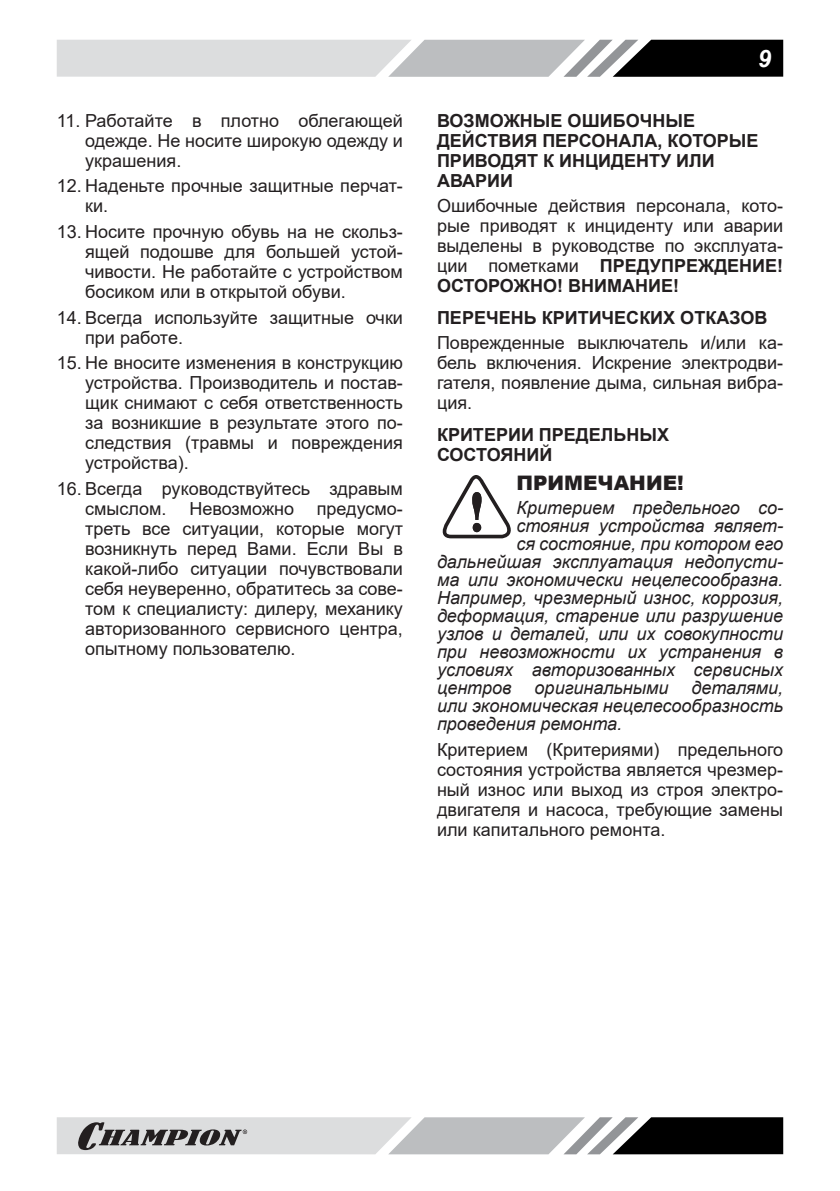
<style>
.page{position:relative;width:840px;height:1191px;background:#fff}
.page>*{position:absolute;margin:0;border:0;box-sizing:border-box;transform-origin:0 0}
.t1{font:italic 700 24px "Arial";color:#fff}
.t2{font:900 20px "Arial";color:#231f20}
.t3{font:18px/20px "Arial";color:#231f20;text-align:justify}
.t4{font:italic 18px/18px "Arial";color:#231f20;text-align:justify}
.t5{font:700 18px/20px "Arial";color:#231f20}
.s1{font-weight:700}
</style>
<div class="page">
<svg style="left:57px;top:40px;width:725px;height:37px"></svg>
<svg style="left:57px;top:1117px;width:725px;height:37px"></svg>
<svg style="left:442px;top:475px;width:69px;height:63px"></svg>
<p class="t3" style="left:85px;top:110px;width:319px;text-indent:-28px">11. Работайте в плотно облегающей одежде. Не носите широкую одежду и украшения.</p>
<p class="t3" style="left:85px;top:176px;width:319px;text-indent:-28px">12. Наденьте прочные защитные перчат&shy;ки.</p>
<p class="t3" style="left:85px;top:221px;width:319px;text-indent:-28px">13. Носите прочную обувь на не скольз&shy;ящей подошве для большей устой&shy;чивости. Не работайте с устройством босиком или в открытой обуви.</p>
<p class="t3" style="left:85px;top:307px;width:319px;text-indent:-28px">14. Всегда используйте защитные очки при работе.</p>
<p class="t3" style="left:85px;top:353px;width:319px;text-indent:-28px">15. Не вносите изменения в конструкцию устройства. Производитель и постав&shy;щик снимают с себя ответственность за возникшие в результате этого по&shy;следствия (травмы и повреждения устройства).</p>
<p class="t3" style="left:85px;top:478px;width:319px;text-indent:-28px">16. Всегда руководствуйтесь здравым смыслом.</p>
<p class="t3" style="left:189px;top:498px;width:106px">Невозможно</p>
<p class="t3" style="left:85px;top:498px;width:319px;text-indent:231px">предусмо&shy;треть все ситуации, которые могут возникнуть перед Вами. Если Вы в какой-либо ситуации почувствовали себя неуверенно, обратитесь за сове&shy;том к специалисту: дилеру, механику авторизованного сервисного центра, опытному пользователю.</p>
<h1 class="t1" style="left:757px;top:44px;width:15px">9</h1>
<p class="t5" style="left:437px;top:110px;width:323px">ВОЗМОЖНЫЕ ОШИБОЧНЫЕ<br>ДЕЙСТВИЯ ПЕРСОНАЛА, КОТОРЫЕ<br>ПРИВОДЯТ К ИНЦИДЕНТУ ИЛИ<br>АВАРИИ</p>
<p class="t3" style="left:437px;top:196px;width:347px">Ошибочные действия персонала, кото&shy;рые приводят к инциденту или аварии выделены в руководстве по эксплуата&shy;ции пометками <span class="s1">ПРЕДУПРЕЖДЕНИЕ!<br>ОСТОРОЖНО! ВНИМАНИЕ!</span></p>
<p class="t5" style="left:437px;top:307px;width:332px">ПЕРЕЧЕНЬ КРИТИЧЕСКИХ ОТКАЗОВ</p>
<p class="t3" style="left:437px;top:333px;width:347px">Поврежденные выключатель и/или ка&shy;бель включения. Искрение электродви&shy;гателя, появление дыма, сильная вибра&shy;ция.</p>
<p class="t5" style="left:437px;top:424px;width:233px">КРИТЕРИИ ПРЕДЕЛЬНЫХ<br>СОСТОЯНИЙ</p>
<p class="t2" style="left:516px;top:469px;width:169px">ПРИМЕЧАНИЕ!</p>
<p class="t4" style="left:516px;top:499px;width:268px">Критерием предельного со-</p>
<p class="t4" style="left:516px;top:517px;width:268px">стояния устройства являет-</p>
<p class="t4" style="left:516px;top:535px;width:268px">ся состояние, при котором его</p>
<p class="t4" style="left:437px;top:553px;width:347px">дальнейшая эксплуатация недопусти-</p>
<p class="t4" style="left:437px;top:571px;width:347px">ма или экономически нецелесообразна.</p>
<p class="t4" style="left:437px;top:589px;width:347px">Например, чрезмерный износ, коррозия,</p>
<p class="t4" style="left:437px;top:607px;width:347px">деформация, старение или разрушение</p>
<p class="t4" style="left:437px;top:625px;width:347px">узлов и деталей, или их совокупности</p>
<p class="t4" style="left:437px;top:643px;width:347px">при невозможности их устранения в</p>
<p class="t4" style="left:437px;top:661px;width:347px">условиях авторизованных сервисных</p>
<p class="t4" style="left:437px;top:679px;width:76px">центров</p>
<p class="t4" style="left:534px;top:679px;width:135px">оригинальными</p>
<p class="t4" style="left:437px;top:679px;width:347px;text-indent:254px">деталями, или экономическая нецелесообразность проведения ремонта.</p>
<p class="t3" style="left:437px;top:739px;width:347px">Критерием (Критериями) предельного состояния устройства является чрезмер&shy;ный износ или выход из строя электро&shy;двигателя и насоса, требующие замены или капитального ремонта.</p>
</div>
